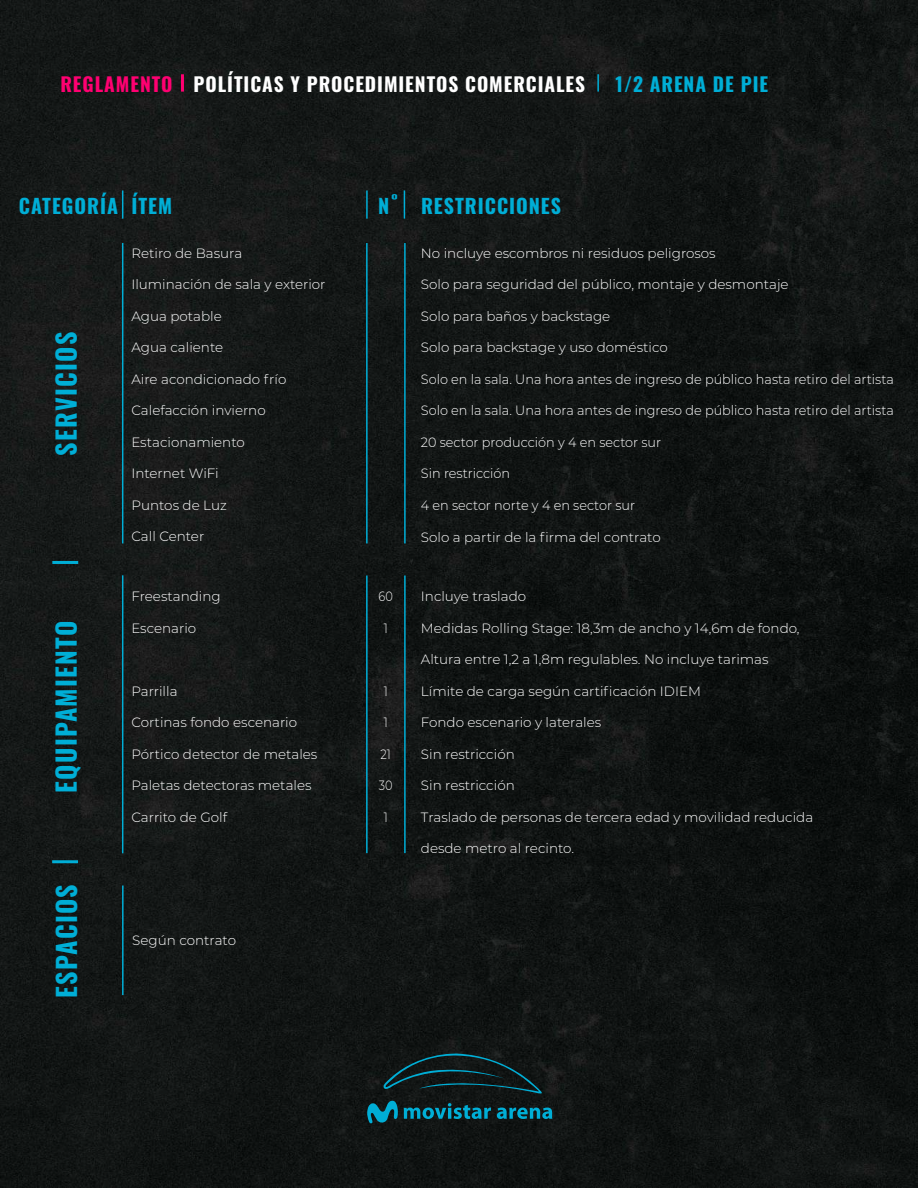
<style>
.page{position:relative;width:918px;height:1188px;background:#fff}
.page>*{position:absolute;margin:0;border:0;box-sizing:border-box;transform-origin:0 0}
.t1{font:700 26.1px "Oswald";letter-spacing:.05em;color:#00aed6}
.t2{font:700 19.95px "Oswald";letter-spacing:.05em;color:#00aed6}
.t3{font:700 19.35px "Oswald";letter-spacing:.05em;color:#fff}
.t4{font:700 19.35px "Oswald";letter-spacing:.05em;color:#00aed6}
.t5{font:300 13.5px "Montserrat";color:#fff}
.t6{font:300 13.5px "Montserrat";color:#fff;scale:.95 1}
.t7{font:300 13.5px "Montserrat";color:#fff;scale:.84 1}
.t8{font:700 10.95px "Oswald";color:#00aed6;scale:1.42 1}
.s1{color:#ff0071}
</style>
<div class="page">
<img style="left:0;top:0;width:918px;height:1188px">
<hr style="left:181px;top:74px;width:3px;height:18px;background:#ff0071">
<svg style="left:597px;top:74px;width:2px;height:18px"></svg>
<svg style="left:367px;top:1051px;width:185px;height:72px;background:#0f2b30"></svg>
<hr style="left:122px;top:243px;width:1px;height:300px;background:#00aed6">
<hr style="left:366px;top:243px;width:2px;height:300px;background:#00aed6">
<hr style="left:404px;top:243px;width:2px;height:300px;background:#00aed6">
<hr style="left:122px;top:886px;width:2px;height:109px;background:#00aed6">
<svg style="left:122px;top:190px;width:1px;height:29px"></svg>
<hr style="left:366px;top:190px;width:2px;height:29px;background:#00aed6">
<svg style="left:404px;top:190px;width:1px;height:29px"></svg>
<hr style="left:52px;top:561px;width:26px;height:3px;background:#00aed6">
<hr style="left:122px;top:575px;width:1px;height:278px;background:#00aed6">
<hr style="left:366px;top:576px;width:2px;height:277px;background:#00aed6">
<hr style="left:404px;top:576px;width:2px;height:277px;background:#00aed6">
<hr style="left:52px;top:860px;width:26px;height:3px;background:#00aed6">
<h3 class="t3" style="left:60px;top:74px;width:526px"><span class="s1">REGLAMENTO</span> POLÍTICAS Y PROCEDIMIENTOS COMERCIALES</h3>
<h3 class="t4" style="left:616px;top:74px;width:154px">1/2 ARENA DE PIE</h3>
<h2 class="t2" style="left:19px;top:195px;width:155px">CATEGORÍA ÍTEM</h2>
<h2 class="t2" style="left:378px;top:195px;width:13px">N</h2>
<p class="t8" style="left:391px;top:193px;width:7px">º</p>
<h1 class="t1" style="left:52px;top:456px;width:125px;rotate:-90deg">SERVICIOS</h1>
<h1 class="t1" style="left:52px;top:793px;width:173px;rotate:-90deg">EQUIPAMIENTO</h1>
<h1 class="t1" style="left:53px;top:998px;width:115px;rotate:-90deg">ESPACIOS</h1>
<p class="t5" style="left:131px;top:244px;width:112px">Retiro de Basura</p>
<p class="t5" style="left:131px;top:276px;width:196px">Iluminación de sala y exterior</p>
<p class="t5" style="left:131px;top:307px;width:92px">Agua potable</p>
<p class="t5" style="left:131px;top:339px;width:93px">Agua caliente</p>
<p class="t5" style="left:131px;top:370px;width:156px">Aire acondicionado frío</p>
<p class="t5" style="left:131px;top:402px;width:136px">Calefacción invierno</p>
<p class="t5" style="left:131px;top:433px;width:115px">Estacionamiento</p>
<p class="t5" style="left:131px;top:465px;width:89px">Internet WiFi</p>
<p class="t5" style="left:131px;top:496px;width:97px">Puntos de Luz</p>
<p class="t5" style="left:131px;top:528px;width:74px">Call Center</p>
<p class="t5" style="left:131px;top:587px;width:91px">Freestanding</p>
<p class="t5" style="left:131px;top:619px;width:66px">Escenario</p>
<p class="t5" style="left:131px;top:682px;width:48px">Parrilla</p>
<p class="t5" style="left:131px;top:713px;width:167px">Cortinas fondo escenario</p>
<p class="t5" style="left:131px;top:745px;width:188px">Pórtico detector de metales</p>
<p class="t5" style="left:131px;top:776px;width:182px">Paletas detectoras metales</p>
<p class="t5" style="left:131px;top:808px;width:97px">Carrito de Golf</p>
<p class="t5" style="left:132px;top:931px;width:105px">Según contrato</p>
<p class="t7" style="left:379px;top:587px;width:19px">60</p>
<p class="t7" style="left:384px;top:619px;width:6px">1</p>
<p class="t7" style="left:384px;top:682px;width:6px">1</p>
<p class="t7" style="left:384px;top:713px;width:6px">1</p>
<p class="t7" style="left:381px;top:745px;width:14px">21</p>
<p class="t7" style="left:379px;top:776px;width:18px">30</p>
<p class="t7" style="left:384px;top:808px;width:6px">1</p>
<h2 class="t2" style="left:421px;top:195px;width:142px">RESTRICCIONES</h2>
<p class="t5" style="left:421px;top:244px;width:296px">No incluye escombros ni residuos peligrosos</p>
<p class="t5" style="left:421px;top:275px;width:369px">Solo para seguridad del público, montaje y desmontaje</p>
<p class="t5" style="left:421px;top:307px;width:191px">Solo para baños y backstage</p>
<p class="t5" style="left:421px;top:338px;width:248px">Solo para backstage y uso doméstico</p>
<p class="t6" style="left:421px;top:370px;width:499px">Solo en la sala. Una hora antes de ingreso de público hasta retiro del artista</p>
<p class="t6" style="left:421px;top:402px;width:499px">Solo en la sala. Una hora antes de ingreso de público hasta retiro del artista</p>
<p class="t6" style="left:421px;top:433px;width:255px">20 sector producción y 4 en sector sur</p>
<p class="t6" style="left:421px;top:465px;width:95px">Sin restricción</p>
<p class="t6" style="left:421px;top:496px;width:227px">4 en sector norte y 4 en sector sur</p>
<p class="t5" style="left:421px;top:528px;width:241px">Solo a partir de la firma del contrato</p>
<p class="t5" style="left:421px;top:587px;width:107px">Incluye traslado</p>
<p class="t5" style="left:421px;top:619px;width:380px">Medidas Rolling Stage: 18,3m de ancho y 14,6m de fondo,</p>
<p class="t5" style="left:421px;top:650px;width:349px">Altura entre 1,2 a 1,8m regulables. No incluye tarimas</p>
<p class="t5" style="left:421px;top:682px;width:282px">Límite de carga según cartificación IDIEM</p>
<p class="t5" style="left:421px;top:713px;width:182px">Fondo escenario y laterales</p>
<p class="t5" style="left:421px;top:745px;width:95px">Sin restricción</p>
<p class="t5" style="left:421px;top:776px;width:95px">Sin restricción</p>
<p class="t5" style="left:421px;top:808px;width:394px">Traslado de personas de tercera edad y movilidad reducida</p>
<p class="t5" style="left:421px;top:839px;width:155px">desde metro al recinto.</p>
</div>
